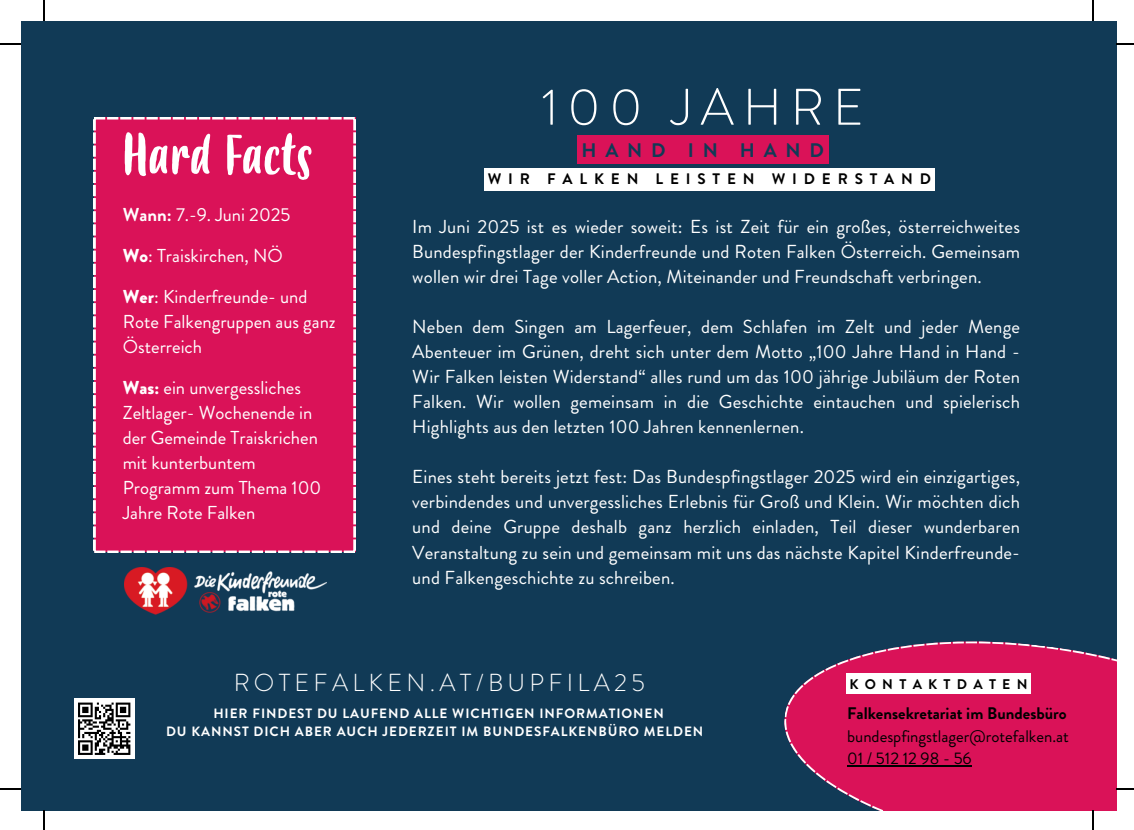
<style>
.page{position:relative;width:1134px;height:830px;background:#fff}
.page>*{position:absolute;margin:0;border:0;box-sizing:border-box;transform-origin:0 0}
.t1{font:54px "Budidaya";color:#fff}
.t2{font:300 51.25px "Brandon Grotesque";letter-spacing:.175em;color:#fff}
.t3{font:300 24.5px "Brandon Grotesque";letter-spacing:.175em;color:#fff}
.t4{font:700 19.5px "Brandon Grotesque";letter-spacing:.45em;color:#113a56}
.t5{font:18.75px/25px "Brandon Grotesque";color:#fff}
.t6{font:16.75px/22.8px "Brandon Grotesque";color:#000}
.t7{font:700 16.75px "Brandon Grotesque";color:#000}
.t8{font:700 15.25px "Brandon Grotesque";letter-spacing:.45em;color:#000}
.t9{font:700 14px "Brandon Grotesque";letter-spacing:.45em;color:#000}
.t10{font:700 13.5px/18px "Brandon Grotesque";letter-spacing:.07em;color:#fff;text-align:center}
.s1{font-weight:700}
.s2{font-weight:900}
</style>
<div class="page">
<div style="left:21px;top:21px;width:1095px;height:789px;background:#113a56"></div>
<div style="left:94px;top:118px;width:261px;height:434px;background:#da1258"></div>
<svg style="left:784px;top:641px;width:332px;height:169px;background:#c01a5a"></svg>
<img style="left:124px;top:567px;width:202px;height:48px">
<div style="left:577px;top:136px;width:251px;height:28px;background:#da1258"></div>
<div style="left:484px;top:168px;width:450px;height:22px;background:#fff"></div>
<div style="left:846px;top:673px;width:184px;height:21px;background:#fff"></div>
<hr style="left:847px;top:765px;width:124px;height:1px;background:#000">
<div style="left:74px;top:698px;width:60px;height:61px;background:#fff"></div>
<svg style="left:78px;top:702px;width:52px;height:52px"></svg>
<hr style="left:43px;top:0;width:2px;height:21px;background:#000">
<hr style="left:0;top:43px;width:21px;height:2px;background:#000">
<hr style="left:1091px;top:0;width:2px;height:21px;background:#000">
<svg style="left:1116px;top:43px;width:17px;height:2px"></svg>
<svg style="left:43px;top:810px;width:2px;height:19px"></svg>
<svg style="left:0;top:788px;width:21px;height:1px"></svg>
<svg style="left:1091px;top:810px;width:2px;height:19px"></svg>
<svg style="left:1116px;top:788px;width:17px;height:1px"></svg>
<h1 class="t1" style="left:123px;top:125px;width:190px">Hard Facts</h1>
<p class="t5" style="left:123px;top:194px;width:169px;line-height:40.8px"><span class="s1">Wann:</span> 7.-9. Juni 2025<br><span class="s2">Wo</span>: Traiskirchen, NÖ</p>
<p class="t5" style="left:123px;top:284px;width:214px"><span class="s2">Wer</span>: Kinderfreunde- und<br>Rote Falkengruppen aus ganz<br>Österreich</p>
<p class="t5" style="left:123px;top:375px;width:200px"><span class="s2">Was:</span> ein unvergessliches<br>Zeltlager- Wochenende in der Gemeinde Traiskrichen mit kunterbuntem<br>Programm zum Thema 100<br>Jahre Rote Falken</p>
<h2 class="t2" style="left:541px;top:72px;width:323px">100 JAHRE</h2>
<p class="t4" style="left:581px;top:136px;width:244px">HAND IN HAND</p>
<p class="t8" style="left:487px;top:168px;width:444px">WIR FALKEN LEISTEN WIDERSTAND</p>
<p class="t5" style="left:412px;top:214px;width:609px;text-align:justify">Im Juni 2025 ist es wieder soweit: Es ist Zeit für ein großes, österreichweites Bundespfingstlager der Kinderfreunde und Roten Falken Österreich. Gemeinsam wollen wir drei Tage voller Action, Miteinander und Freundschaft verbringen.</p>
<p class="t5" style="left:412px;top:314px;width:609px;text-align:justify">Neben dem Singen am Lagerfeuer, dem Schlafen im Zelt und jeder Menge Abenteuer im Grünen, dreht sich unter dem Motto „100 Jahre Hand in Hand - Wir Falken leisten Widerstand“ alles rund um das 100 jährige Jubiläum der Roten Falken. Wir wollen gemeinsam in die Geschichte eintauchen und spielerisch Highlights aus den letzten 100 Jahren kennenlernen.</p>
<p class="t5" style="left:412px;top:464px;width:609px;text-align:justify">Eines steht bereits jetzt fest: Das Bundespfingstlager 2025 wird ein einzigartiges, verbindendes und unvergessliches Erlebnis für Groß und Klein. Wir möchten dich und deine Gruppe deshalb ganz herzlich einladen, Teil dieser wunderbaren Veranstaltung zu sein und gemeinsam mit uns das nächste Kapitel Kinderfreunde&shy;und Falkengeschichte zu schreiben.</p>
<h3 class="t3" style="left:234px;top:666px;width:412px">ROTEFALKEN.AT/BUPFILA25</h3>
<p class="t10" style="left:166px;top:704px;width:538px">HIER FINDEST DU LAUFEND ALLE WICHTIGEN INFORMATIONEN<br>DU KANNST DICH ABER AUCH JEDERZEIT IM BUNDESFALKENBÜRO MELDEN</p>
<p class="t9" style="left:849px;top:673px;width:180px">KONTAKTDATEN</p>
<p class="t7" style="left:847px;top:701px;width:221px">Falkensekretariat im Bundesbüro</p>
<p class="t6" style="left:847px;top:724px;width:223px">bundespfingstlager@rotefalken.at<br>01 / 512 12 98 - 56</p>
</div>
